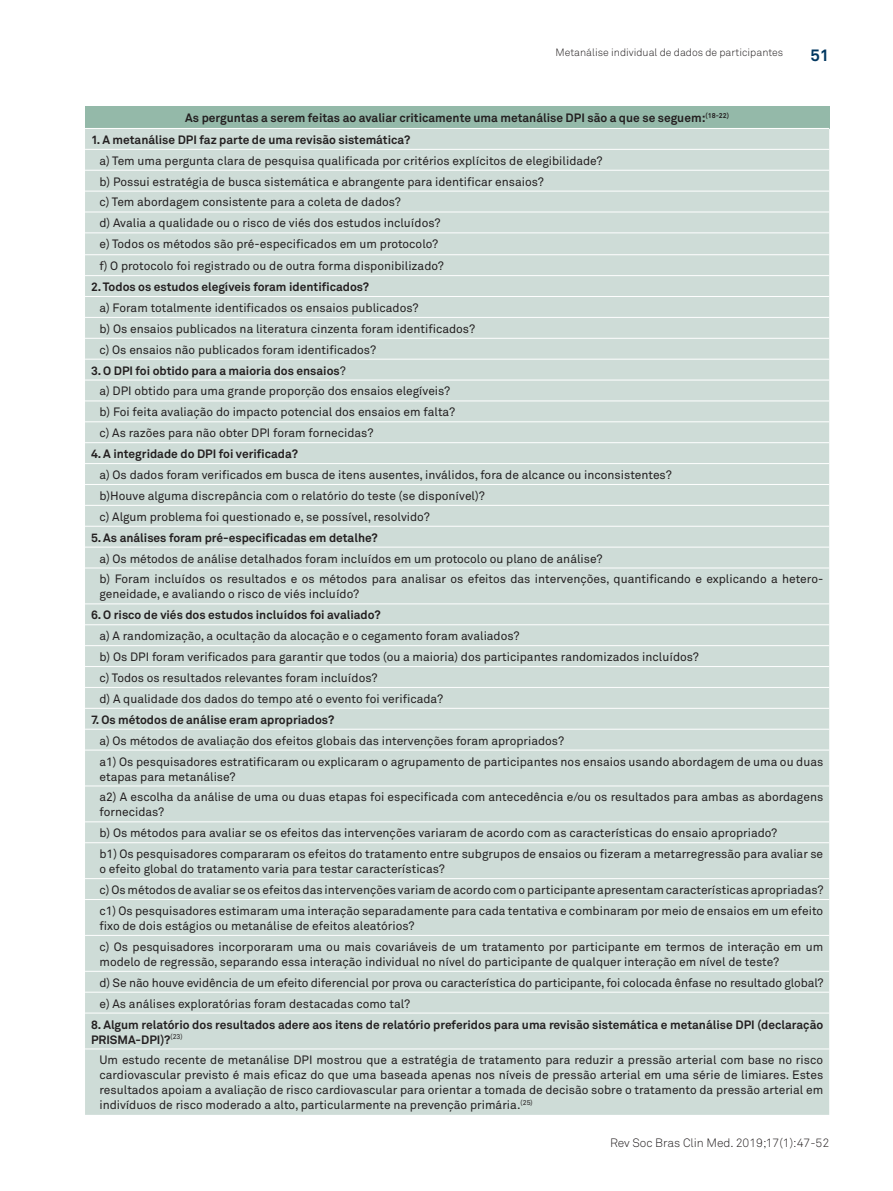
<style>
.page{position:relative;width:893px;height:1191px;background:#fff}
.page>*{position:absolute;margin:0;border:0;box-sizing:border-box;transform-origin:0 0}
.t1{font:700 16.5px "Akkurat Pro";color:#003760}
.t2{font:12px/20.9px "Akkurat Pro";color:#231f20}
.t3{font:700 12px/15px "Akkurat Pro";color:#231f20}
.t4{font:12px "Akkurat Light Pro";color:#231f20}
.t5{font:10.5px "Akkurat Light Pro";color:#231f20}
.s1{font-weight:700}
</style>
<div class="page">
<div style="left:85px;top:106px;width:744px;height:22px;background:#94b9a9"></div>
<div style="left:85px;top:129px;width:744px;height:985px;background:#cedcd7"></div>
<hr style="left:85px;top:149px;width:744px;height:1px;background:#fff">
<hr style="left:85px;top:170px;width:744px;height:1px;background:#fff">
<hr style="left:85px;top:191px;width:744px;height:1px;background:#fff">
<hr style="left:85px;top:212px;width:744px;height:1px;background:#fff">
<hr style="left:85px;top:232px;width:744px;height:1px;background:#fff">
<hr style="left:85px;top:254px;width:744px;height:1px;background:#fff">
<hr style="left:85px;top:275px;width:744px;height:1px;background:#fff">
<hr style="left:85px;top:296px;width:744px;height:1px;background:#fff">
<hr style="left:85px;top:317px;width:744px;height:1px;background:#fff">
<hr style="left:85px;top:338px;width:744px;height:1px;background:#fff">
<hr style="left:85px;top:359px;width:744px;height:1px;background:#fff">
<hr style="left:85px;top:380px;width:744px;height:1px;background:#fff">
<hr style="left:85px;top:400px;width:744px;height:1px;background:#fff">
<hr style="left:85px;top:421px;width:744px;height:1px;background:#fff">
<hr style="left:85px;top:442px;width:744px;height:1px;background:#fff">
<hr style="left:85px;top:463px;width:744px;height:1px;background:#fff">
<hr style="left:85px;top:484px;width:744px;height:1px;background:#fff">
<hr style="left:85px;top:505px;width:744px;height:1px;background:#fff">
<hr style="left:85px;top:526px;width:744px;height:1px;background:#fff">
<hr style="left:85px;top:547px;width:744px;height:1px;background:#fff">
<hr style="left:85px;top:567px;width:744px;height:1px;background:#fff">
<hr style="left:85px;top:603px;width:744px;height:1px;background:#fff">
<hr style="left:85px;top:624px;width:744px;height:1px;background:#fff">
<hr style="left:85px;top:645px;width:744px;height:1px;background:#fff">
<hr style="left:85px;top:666px;width:744px;height:1px;background:#fff">
<hr style="left:85px;top:687px;width:744px;height:1px;background:#fff">
<hr style="left:85px;top:708px;width:744px;height:1px;background:#fff">
<hr style="left:85px;top:729px;width:744px;height:1px;background:#fff">
<hr style="left:85px;top:749px;width:744px;height:1px;background:#fff">
<hr style="left:85px;top:785px;width:744px;height:1px;background:#fff">
<hr style="left:85px;top:821px;width:744px;height:1px;background:#fff">
<hr style="left:85px;top:842px;width:744px;height:1px;background:#fff">
<hr style="left:85px;top:878px;width:744px;height:1px;background:#fff">
<hr style="left:85px;top:899px;width:744px;height:1px;background:#fff">
<hr style="left:85px;top:935px;width:744px;height:1px;background:#fff">
<hr style="left:85px;top:971px;width:744px;height:1px;background:#fff">
<hr style="left:85px;top:991px;width:744px;height:1px;background:#fff">
<hr style="left:85px;top:1012px;width:744px;height:1px;background:#fff">
<hr style="left:85px;top:1048px;width:744px;height:1px;background:#fff">
<p class="t5" style="left:556px;top:47px;width:229px">Metanálise individual de dados de participantes</p>
<h1 class="t1" style="left:810px;top:45px;width:20px">51</h1>
<p class="t3" style="left:185px;top:110px;width:545px">As perguntas a serem feitas ao avaliar criticamente uma metanálise DPI são a que se seguem:<sup>(18-22)</sup></p>
<p class="t3" style="left:91px;top:132px;width:321px">1. A metanálise DPI faz parte de uma revisão sistemática?</p>
<p class="t2" style="left:100px;top:150px;width:505px">a) Tem uma pergunta clara de pesquisa qualificada por critérios explícitos de elegibilidade? b) Possui estratégia de busca sistemática e abrangente para identificar ensaios?<br>c) Tem abordagem consistente para a coleta de dados?<br>d) Avalia a qualidade ou o risco de viés dos estudos incluídos?<br>e) Todos os métodos são pré-especificados em um protocolo?<br>f) O protocolo foi registrado ou de outra forma disponibilizado?</p>
<p class="t3" style="left:91px;top:279px;width:280px">2. Todos os estudos elegíveis foram identificados?</p>
<p class="t2" style="left:100px;top:298px;width:377px">a) Foram totalmente identificados os ensaios publicados?<br>b) Os ensaios publicados na literatura cinzenta foram identificados? c) Os ensaios não publicados foram identificados?</p>
<p class="t2" style="left:100px;top:360px;width:357px;text-indent:-9px"><span class="s1">3. O DPI foi obtido para a maioria dos ensaios</span>?<br>a) DPI obtido para uma grande proporção dos ensaios elegíveis? b) Foi feita avaliação do impacto potencial dos ensaios em falta? c) As razões para não obter DPI foram fornecidas?</p>
<p class="t3" style="left:91px;top:446px;width:208px">4. A integridade do DPI foi verificada?</p>
<p class="t2" style="left:100px;top:465px;width:574px">a) Os dados foram verificados em busca de itens ausentes, inválidos, fora de alcance ou inconsistentes? b)Houve alguma discrepância com o relatório do teste (se disponível)?<br>c) Algum problema foi questionado e, se possível, resolvido?</p>
<p class="t3" style="left:91px;top:530px;width:288px">5. As análises foram pré-especificadas em detalhe?</p>
<p class="t2" style="left:100px;top:548px;width:724px">a) Os métodos de análise detalhados foram incluídos em um protocolo ou plano de análise?<br>b) Foram incluídos os resultados e os métodos para analisar os efeitos das intervenções, quantificando e explicando a hetero-</p>
<p class="t2" style="left:100px;top:584px;width:261px">geneidade, e avaliando o risco de viés incluído?</p>
<p class="t3" style="left:91px;top:608px;width:291px">6. O risco de viés dos estudos incluídos foi avaliado?</p>
<p class="t2" style="left:100px;top:626px;width:601px">a) A randomização, a ocultação da alocação e o cegamento foram avaliados?<br>b) Os DPI foram verificados para garantir que todos (ou a maioria) dos participantes randomizados incluídos? c) Todos os resultados relevantes foram incluídos?<br>d) A qualidade dos dados do tempo até o evento foi verificada?</p>
<p class="t3" style="left:91px;top:712px;width:245px">7. Os métodos de análise eram apropriados?</p>
<p class="t2" style="left:100px;top:730px;width:725px">a) Os métodos de avaliação dos efeitos globais das intervenções foram apropriados?<br>a1) Os pesquisadores estratificaram ou explicaram o agrupamento de participantes nos ensaios usando abordagem de uma ou duas</p>
<p class="t2" style="left:100px;top:766px;width:725px">etapas para metanálise?<br>a2) A escolha da análise de uma ou duas etapas foi especificada com antecedência e/ou os resultados para ambas as abordagens</p>
<p class="t2" style="left:100px;top:802px;width:725px">fornecidas?<br>b) Os métodos para avaliar se os efeitos das intervenções variaram de acordo com as características do ensaio apropriado?<br>b1) Os pesquisadores compararam os efeitos do tratamento entre subgrupos de ensaios ou fizeram a metarregressão para avaliar se</p>
<p class="t2" style="left:100px;top:859px;width:725px">o efeito global do tratamento varia para testar características?<br>c) Os métodos de avaliar se os efeitos das intervenções variam de acordo com o participante apresentam características apropriadas? c1) Os pesquisadores estimaram uma interação separadamente para cada tentativa e combinaram por meio de ensaios em um efeito</p>
<p class="t2" style="left:100px;top:915px;width:725px">fixo de dois estágios ou metanálise de efeitos aleatórios?<br>c) Os pesquisadores incorporaram uma ou mais covariáveis de um tratamento por participante em termos de interação em um</p>
<p class="t2" style="left:100px;top:951px;width:726px">modelo de regressão, separando essa interação individual no nível do participante de qualquer interação em nível de teste?<br>d) Se não houve evidência de um efeito diferencial por prova ou característica do participante, foi colocada ênfase no resultado global? e) As análises exploratórias foram destacadas como tal?</p>
<p class="t3" style="left:91px;top:1017px;width:734px">8. Algum relatório dos resultados adere aos itens de relatório preferidos para uma revisão sistemática e metanálise DPI (declaração<br>PRISMA-DPI)?<sup>(23)</sup></p>
<p class="t2" style="left:99px;top:1053px;width:725px;line-height:15px;text-align:justify">Um estudo recente de metanálise DPI mostrou que a estratégia de tratamento para reduzir a pressão arterial com base no risco cardiovascular previsto é mais eficaz do que uma baseada apenas nos níveis de pressão arterial em uma série de limiares. Estes resultados apoiam a avaliação de risco cardiovascular para orientar a tomada de decisão sobre o tratamento da pressão arterial em indivíduos de risco moderado a alto, particularmente na prevenção primária.<sup>(25)</sup></p>
<p class="t4" style="left:610px;top:1135px;width:221px">Rev Soc Bras Clin Med. 2019;17(1):47-52</p>
</div>
